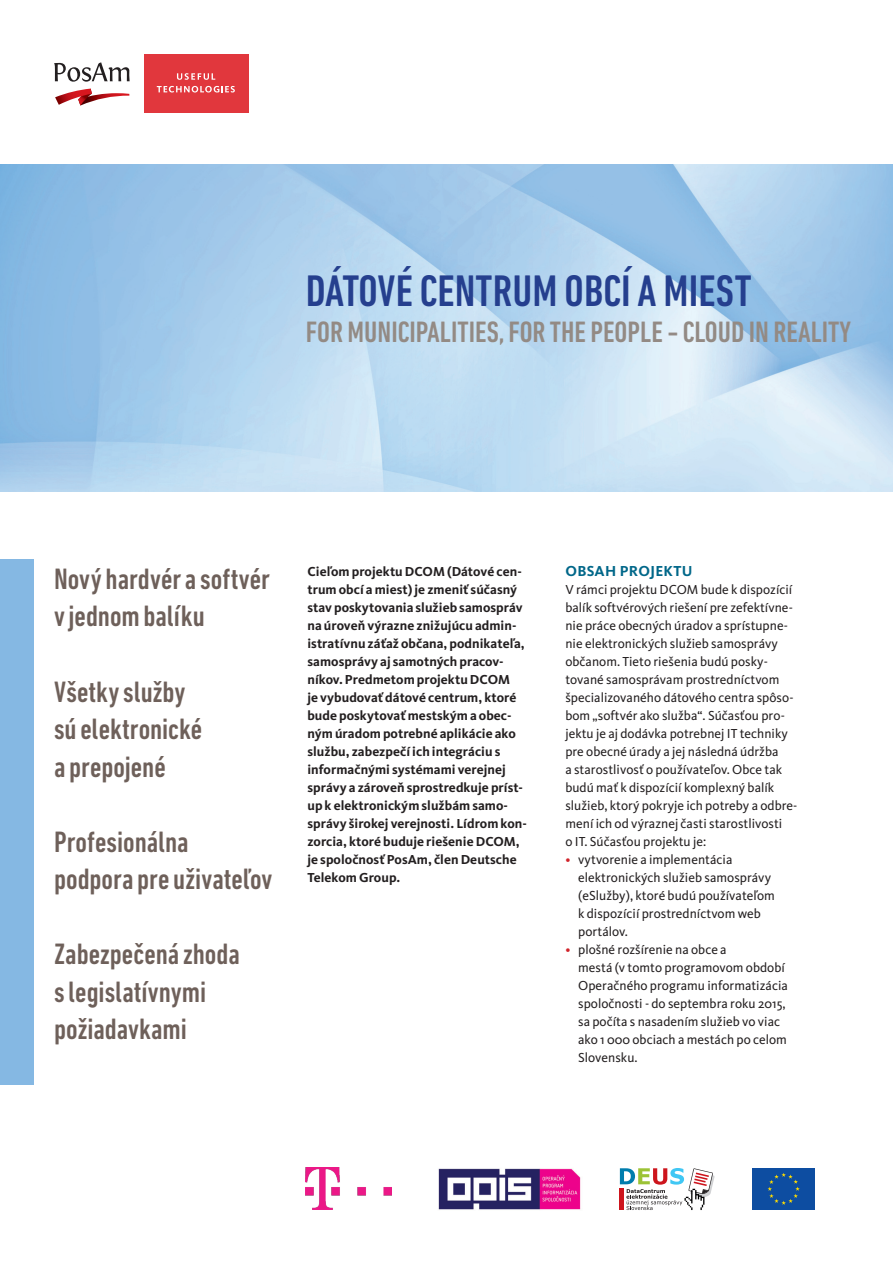
<style>
.page{position:relative;width:893px;height:1263px;background:#fff}
.page>*{position:absolute;margin:0;border:0;box-sizing:border-box;transform-origin:0 0}
.t1{font:500 condensed 45px "DIN Next LT Pro";letter-spacing:.005em;color:#253f8e}
.t2{font:500 condensed 30px/37.5px "DIN Next LT Pro";color:#6e605a}
.t3{font:500 condensed 30px "DIN Next LT Pro";color:#938a84}
.t4{font:700 15px "Kievit Pro";letter-spacing:.02em;color:#006789}
.t5{font:13.5px/18px "Kievit Pro";letter-spacing:.005em;color:#231f20}
.t6{font:700 13.5px/18px "Kievit Pro";letter-spacing:.005em;color:#231f20}
.s1{color:#d1232a}
</style>
<div class="page">
<img style="left:438px;top:1168px;width:143px;height:42px">
<img style="left:305px;top:1167px;width:86px;height:42px">
<div style="left:752px;top:1168px;width:63px;height:42px;background:#0d4da1"></div>
<svg style="left:768px;top:1173px;width:32px;height:32px"></svg>
<svg style="left:620px;top:1168px;width:94px;height:42px"></svg>
<div style="left:144px;top:54px;width:104px;height:58px;background:#e1373d"></div>
<svg style="left:177px;top:73px;width:38px;height:7px"></svg>
<svg style="left:157px;top:86px;width:78px;height:7px"></svg>
<svg style="left:55px;top:89px;width:74px;height:17px"></svg>
<svg style="left:54px;top:62px;width:76px;height:20px"></svg>
<div style="left:0;top:559px;width:33px;height:525px;background:#85b8e3"></div>
<h1 class="t1" style="left:306px;top:265px;width:447px">Dátové centrum obcí a miest</h1>
<h2 class="t3" style="left:306px;top:315px;width:547px">For municipalities, for the people - cloud in reality</h2>
<h2 class="t2" style="left:54px;top:560px;width:218px">Nový hardvér a softvér v jednom balíku</h2>
<h2 class="t2" style="left:54px;top:672px;width:150px">Všetky služby sú elektronické a prepojené</h2>
<h2 class="t2" style="left:54px;top:822px;width:220px">Profesionálna podpora pre uživateľov</h2>
<h2 class="t2" style="left:54px;top:935px;width:187px">Zabezpečená zhoda s legislatívnymi požiadavkami</h2>
<p class="t6" style="left:307px;top:562px;width:221px">Cieľom projektu DCOM (Dátové cen&shy;trum obcí a miest) je zmeniť súčasný stav poskytovania služieb samospráv na úroveň výrazne znižujúcu admin&shy;istratívnu záťaž občana, podnikateľa, samosprávy aj samotných pracov&shy;níkov. Predmetom projektu DCOM<br>je vybudovať dátové centrum, ktoré bude poskytovať mestským a obec&shy;ným úradom potrebné aplikácie ako službu, zabezpečí ich integráciu s informačnými systémami verejnej správy a zároveň sprostredkuje príst&shy;up k elektronickým službám samo&shy;správy širokej verejnosti. Lídrom kon&shy;zorcia, ktoré buduje riešenie DCOM, je spoločnosť PosAm, člen Deutsche Telekom Group.</p>
<p class="t4" style="left:565px;top:562px;width:128px">Obsah projektu</p>
<p class="t5" style="left:565px;top:580px;width:234px">V rámci projektu DCOM bude k dispozícií balík softvérových riešení pre zefektívne&shy;nie práce obecných úradov a sprístupne&shy;nie elektronických služieb samosprávy občanom. Tieto riešenia budú posky&shy;tované samosprávam prostredníctvom špecializovaného dátového centra spôso&shy;bom „softvér ako služba“. Súčasťou pro&shy;jektu je aj dodávka potrebnej IT techniky pre obecné úrady a jej následná údržba<br>a starostlivosť o používateľov. Obce tak budú mať k dispozícií komplexný balík služieb, ktorý pokryje ich potreby a odbre&shy;mení ich od výraznej časti starostlivosti<br>o IT. Súčasťou projektu je:</p>
<p class="t5" style="left:578px;top:850px;width:198px;text-indent:-13px"><span class="s1">•</span> vytvorenie a implementácia elektronických služieb samosprávy (eSlužby), ktoré budú používateľom k dispozícií prostredníctvom web portálov.</p>
<p class="t5" style="left:578px;top:940px;width:211px;text-indent:-13px"><span class="s1">•</span> plošné rozšírenie na obce a<br>mestá (v tomto programovom období<br>Operačného programu informatizácia spoločnosti - do septembra roku 2015, sa počíta s nasadením služieb vo viac ako 1 000 obciach a mestách po celom<br>Slovensku.</p>
</div>
